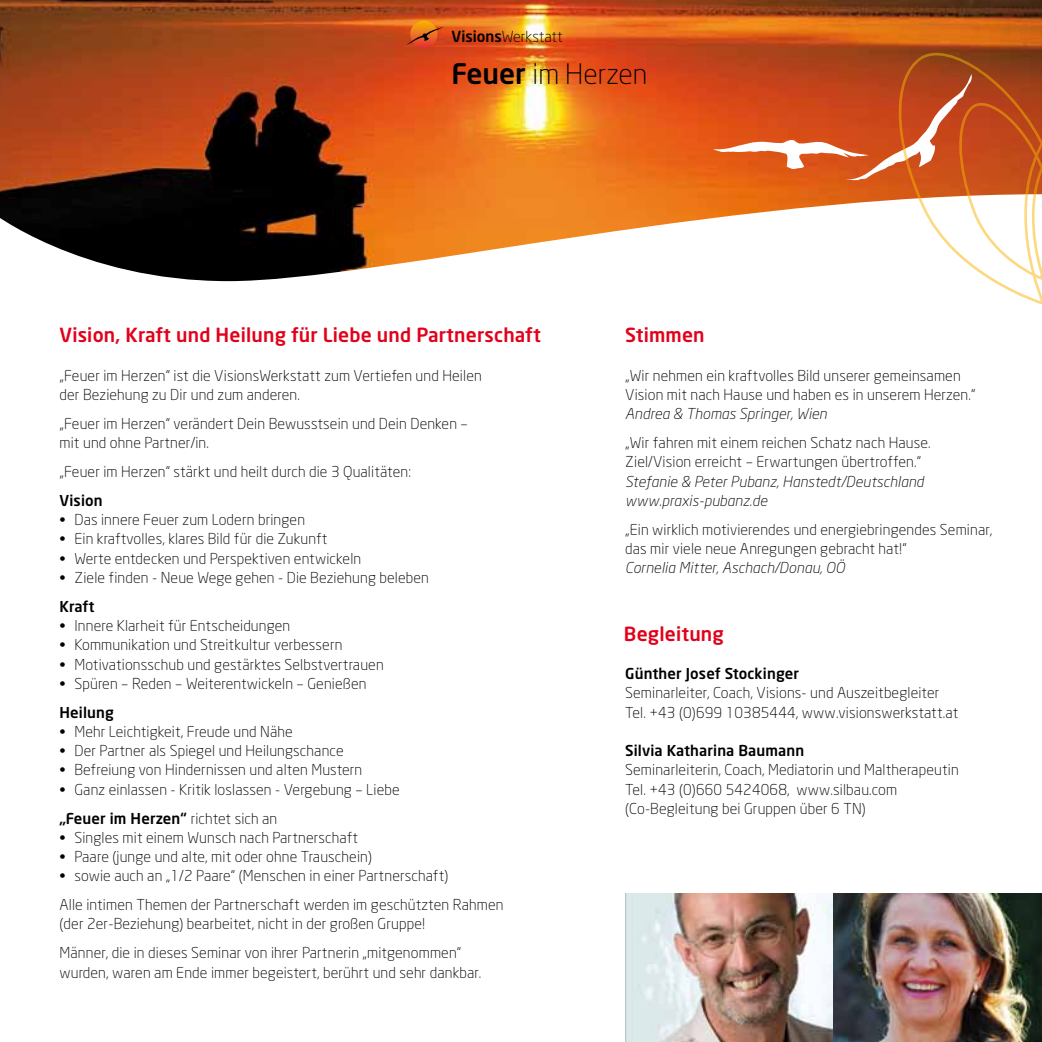
<style>
.page{position:relative;width:1042px;height:1042px;background:#fff}
.page>*{position:absolute;margin:0;border:0;box-sizing:border-box;transform-origin:0 0}
.t1{font:300 28px "Neo Sans";color:#000}
.t2{font:500 19.25px "Neo Sans";letter-spacing:.01em;color:#e2001a}
.t3{font:300 15.05px "Neo Sans";color:#000}
.t4{font:300 14.88px/19.2px "Neo Sans";letter-spacing:.01em;color:#000}
.t5{font:italic 300 14.88px/19.2px "Neo Sans";letter-spacing:.01em;color:#000}
.t6{font:500 14.88px "Neo Sans";letter-spacing:.01em;color:#000}
.s1{font-weight:500}
</style>
<div class="page">
<img style="left:0;top:0;width:1042px;height:188px">
<svg style="left:0;top:188px;width:713px;height:94px"></svg>
<svg style="left:410px;top:21px;width:27px;height:27px"></svg>
<img style="left:625px;top:893px;width:417px;height:149px">
<svg style="left:405px;top:26px;width:39px;height:19px"></svg>
<svg style="left:713px;top:36px;width:329px;height:269px"></svg>
<p class="t3" style="left:451px;top:28px;width:113px"><span class="s1">Visions</span>Werkstatt</p>
<h1 class="t1" style="left:451px;top:57px;width:197px"><span class="s1">Feuer</span> im Herzen</h1>
<p class="t2" style="left:60px;top:323px;width:483px">Vision, Kraft und Heilung für Liebe und Partnerschaft</p>
<p class="t2" style="left:625px;top:323px;width:81px">Stimmen</p>
<p class="t4" style="left:625px;top:365px;width:352px">„Wir nehmen ein kraftvolles Bild unserer gemeinsamen<br>Vision mit nach Hause und haben es in unserem Herzen.“</p>
<p class="t5" style="left:625px;top:404px;width:203px">Andrea &amp; Thomas Springer, Wien</p>
<p class="t4" style="left:625px;top:433px;width:307px">„Wir fahren mit einem reichen Schatz nach Hause.<br>Ziel/Vision erreicht – Erwartungen übertroffen.“</p>
<p class="t5" style="left:625px;top:471px;width:300px">Stefanie &amp; Peter Pubanz, Hanstedt/Deutschland www.praxis-pubanz.de</p>
<p class="t4" style="left:625px;top:519px;width:368px">„Ein wirklich motivierendes und energiebringendes Seminar, das mir viele neue Anregungen gebracht hat!“</p>
<p class="t5" style="left:625px;top:558px;width:221px">Cornelia Mitter, Aschach/Donau, OÖ</p>
<p class="t4" style="left:60px;top:365px;width:424px">„Feuer im Herzen“ ist die VisionsWerkstatt zum Vertiefen und Heilen der Beziehung zu Dir und zum anderen.</p>
<p class="t4" style="left:60px;top:414px;width:410px">„Feuer im Herzen“ verändert Dein Bewusstsein und Dein Denken – mit und ohne Partner/in.</p>
<p class="t4" style="left:60px;top:462px;width:353px">„Feuer im Herzen“ stärkt und heilt durch die 3 Qualitäten:</p>
<p class="t6" style="left:60px;top:491px;width:45px">Vision</p>
<p class="t4" style="left:60px;top:510px;width:247px">• Das innere Feuer zum Lodern bringen</p>
<p class="t4" style="left:60px;top:529px;width:269px">• Ein kraftvolles, klares Bild für die Zukunft</p>
<p class="t4" style="left:60px;top:548px;width:303px">• Werte entdecken und Perspektiven entwickeln</p>
<p class="t4" style="left:60px;top:568px;width:371px">• Ziele finden - Neue Wege gehen - Die Beziehung beleben</p>
<p class="t6" style="left:60px;top:597px;width:37px">Kraft</p>
<p class="t4" style="left:60px;top:616px;width:232px">• Innere Klarheit für Entscheidungen</p>
<p class="t4" style="left:60px;top:635px;width:284px">• Kommunikation und Streitkultur verbessern</p>
<p class="t4" style="left:60px;top:654px;width:326px">• Motivationsschub und gestärktes Selbstvertrauen</p>
<p class="t4" style="left:60px;top:673px;width:309px">• Spüren – Reden – Weiterentwickeln – Genießen</p>
<p class="t6" style="left:60px;top:703px;width:56px">Heilung</p>
<p class="t4" style="left:60px;top:722px;width:235px">• Mehr Leichtigkeit, Freude und Nähe</p>
<p class="t4" style="left:60px;top:741px;width:286px">• Der Partner als Spiegel und Heilungschance</p>
<p class="t4" style="left:60px;top:760px;width:304px">• Befreiung von Hindernissen und alten Mustern</p>
<p class="t4" style="left:60px;top:774px;width:342px;line-height:28.9px">• Ganz einlassen - Kritik loslassen - Vergebung – Liebe <span class="s1">„Feuer im Herzen“</span> richtet sich an</p>
<p class="t4" style="left:60px;top:827px;width:300px">• Singles mit einem Wunsch nach Partnerschaft</p>
<p class="t4" style="left:60px;top:847px;width:314px">• Paare (junge und alte, mit oder ohne Trauschein)</p>
<p class="t4" style="left:60px;top:861px;width:445px;line-height:28.9px">• sowie auch an „1/2 Paare“ (Menschen in einer Partnerschaft)<br>Alle intimen Themen der Partnerschaft werden im geschützten Rahmen</p>
<p class="t4" style="left:60px;top:909px;width:403px;line-height:28.9px">(der 2er-Beziehung) bearbeitet, nicht in der großen Gruppe!<br>Männer, die in dieses Seminar von ihrer Partnerin „mitgenommen“</p>
<p class="t4" style="left:60px;top:962px;width:423px">wurden, waren am Ende immer begeistert, berührt und sehr dankbar.</p>
<p class="t2" style="left:624px;top:621px;width:101px">Begleitung</p>
<p class="t6" style="left:625px;top:664px;width:175px">Günther Josef Stockinger</p>
<p class="t4" style="left:625px;top:683px;width:335px">Seminarleiter, Coach, Visions- und Auszeitbegleiter<br>Tel. +43 (0)699 10385444, www.visionswerkstatt.at</p>
<p class="t6" style="left:625px;top:741px;width:181px">Silvia Katharina Baumann</p>
<p class="t4" style="left:625px;top:760px;width:335px">Seminarleiterin, Coach, Mediatorin und Maltherapeutin<br>Tel. +43 (0)660 5424068, www.silbau.com (Co-Begleitung bei Gruppen über 6 TN)</p>
</div>
